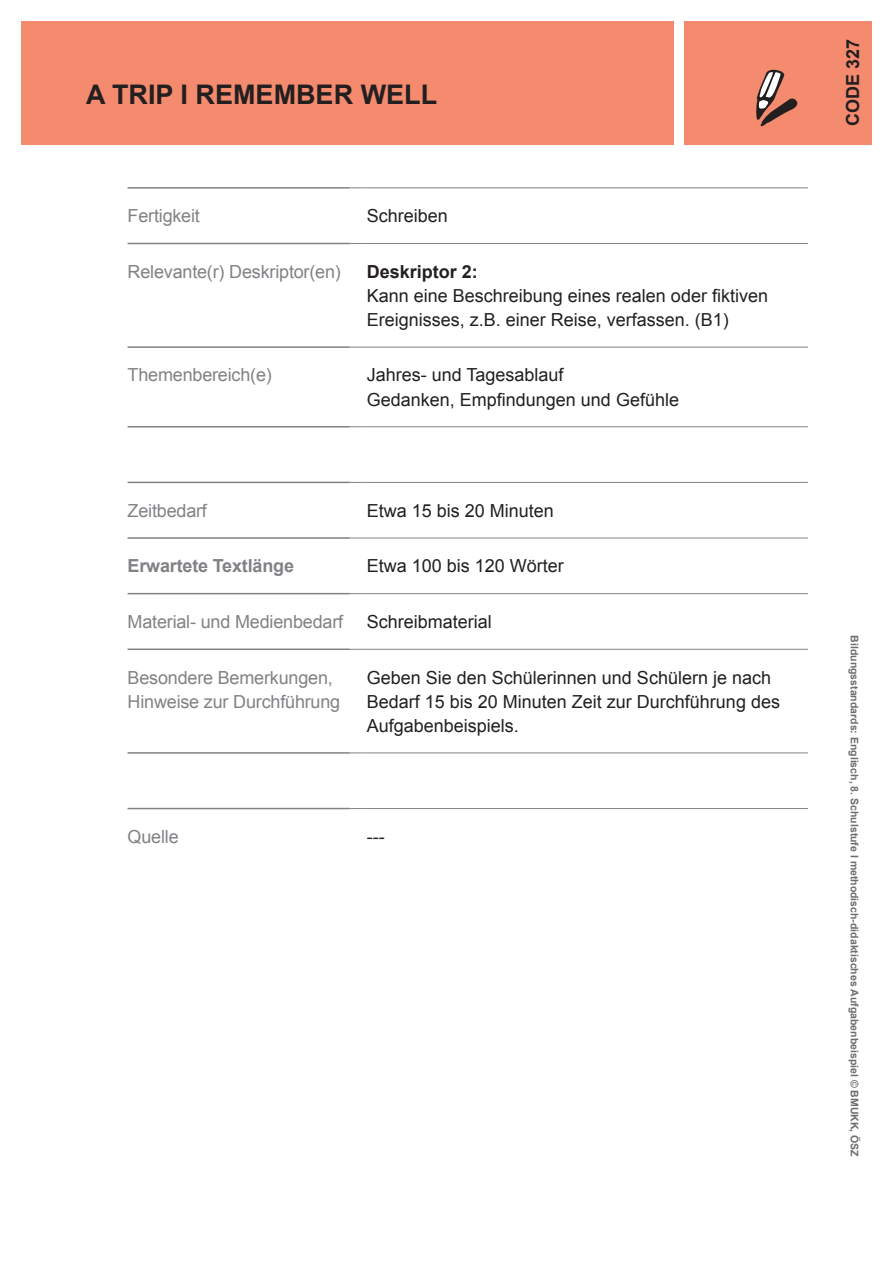
<style>
.page{position:relative;width:893px;height:1263px;background:#fff}
.page>*{position:absolute;margin:0;border:0;box-sizing:border-box;transform-origin:0 0}
.t1{font:700 27px "Arial";color:#231f20}
.t2{font:18px/24px "Arial";color:#231f20}
.t3{font:18px/24px "Arial";letter-spacing:-.01em;color:#808285}
.t4{font:700 18px "Arial";color:#231f20}
.t5{font:700 18px "Arial";letter-spacing:-.01em;color:#808285}
.t6{font:700 10.5px "Arial";color:#6c6d70}
</style>
<div class="page">
<div style="left:685px;top:21px;width:187px;height:124px;background:#f48a6e"></div>
<div style="left:21px;top:21px;width:652px;height:124px;background:#f48a6e"></div>
<svg style="left:756px;top:69px;width:42px;height:57px"></svg>
<hr style="left:128px;top:187px;width:222px;height:2px;background:#808285">
<hr style="left:128px;top:243px;width:222px;height:1px;background:#808285">
<hr style="left:128px;top:346px;width:222px;height:2px;background:#808285">
<hr style="left:128px;top:426px;width:222px;height:1px;background:#808285">
<hr style="left:128px;top:482px;width:222px;height:1px;background:#808285">
<hr style="left:128px;top:537px;width:222px;height:2px;background:#808285">
<hr style="left:128px;top:593px;width:222px;height:1px;background:#808285">
<hr style="left:128px;top:648px;width:222px;height:2px;background:#808285">
<hr style="left:128px;top:752px;width:222px;height:2px;background:#808285">
<hr style="left:128px;top:808px;width:222px;height:1px;background:#808285">
<svg style="left:350px;top:188px;width:17px;height:1px"></svg>
<hr style="left:367px;top:188px;width:441px;height:1px;background:#808285">
<svg style="left:350px;top:243px;width:17px;height:1px"></svg>
<hr style="left:367px;top:243px;width:441px;height:1px;background:#808285">
<svg style="left:350px;top:347px;width:17px;height:1px"></svg>
<hr style="left:367px;top:347px;width:441px;height:1px;background:#808285">
<svg style="left:350px;top:426px;width:17px;height:1px"></svg>
<hr style="left:367px;top:426px;width:441px;height:1px;background:#808285">
<svg style="left:350px;top:482px;width:17px;height:1px"></svg>
<hr style="left:367px;top:482px;width:441px;height:1px;background:#808285">
<svg style="left:350px;top:538px;width:17px;height:1px"></svg>
<hr style="left:367px;top:538px;width:441px;height:1px;background:#808285">
<svg style="left:350px;top:593px;width:17px;height:1px"></svg>
<hr style="left:367px;top:593px;width:441px;height:1px;background:#808285">
<svg style="left:350px;top:649px;width:17px;height:1px"></svg>
<hr style="left:367px;top:649px;width:441px;height:1px;background:#808285">
<svg style="left:350px;top:753px;width:17px;height:1px"></svg>
<hr style="left:367px;top:753px;width:441px;height:1px;background:#808285">
<svg style="left:350px;top:808px;width:17px;height:1px"></svg>
<hr style="left:367px;top:808px;width:441px;height:1px;background:#808285">
<h1 class="t1" style="left:86px;top:76px;width:353px">A TRIP I REMEMBER WELL</h1>
<p class="t3" style="left:128px;top:204px;width:74px">Fertigkeit</p>
<p class="t2" style="left:367px;top:204px;width:83px">Schreiben</p>
<p class="t3" style="left:128px;top:260px;width:215px">Relevante(r) Deskriptor(en)</p>
<p class="t4" style="left:367px;top:260px;width:113px">Deskriptor 2:</p>
<p class="t2" style="left:367px;top:284px;width:403px">Kann eine Beschreibung eines realen oder fiktiven<br>Ereignisses, z.B. einer Reise, verfassen. (B1)</p>
<p class="t3" style="left:128px;top:363px;width:146px">Themenbereich(e)</p>
<p class="t2" style="left:367px;top:363px;width:314px">Jahres- und Tagesablauf<br>Gedanken, Empfindungen und Gefühle</p>
<p class="t3" style="left:128px;top:499px;width:81px">Zeitbedarf</p>
<p class="t2" style="left:367px;top:499px;width:189px">Etwa 15 bis 20 Minuten</p>
<p class="t5" style="left:128px;top:554px;width:168px">Erwartete Textlänge</p>
<p class="t2" style="left:367px;top:554px;width:199px">Etwa 100 bis 120 Wörter</p>
<p class="t3" style="left:128px;top:610px;width:217px">Material- und Medienbedarf</p>
<p class="t2" style="left:367px;top:610px;width:127px">Schreibmaterial</p>
<p class="t3" style="left:128px;top:665px;width:214px">Besondere Bemerkungen,<br>Hinweise zur Durchführung</p>
<p class="t2" style="left:367px;top:665px;width:415px">Geben Sie den Schülerinnen und Schülern je nach<br>Bedarf 15 bis 20 Minuten Zeit zur Durchführung des<br>Aufgabenbeispiels.</p>
<p class="t3" style="left:128px;top:825px;width:53px">Quelle</p>
<p class="t2" style="left:367px;top:825px;width:19px">---</p>
<p class="t4" style="left:841px;top:126px;width:89px;rotate:-90deg">CODE 327</p>
<p class="t6" style="left:862px;top:635px;width:523px;rotate:90deg">Bildungsstandards: Englisch, 8. Schulstufe I methodisch-didaktisches Aufgabenbeispiel © BMUKK, ÖSZ</p>
</div>
